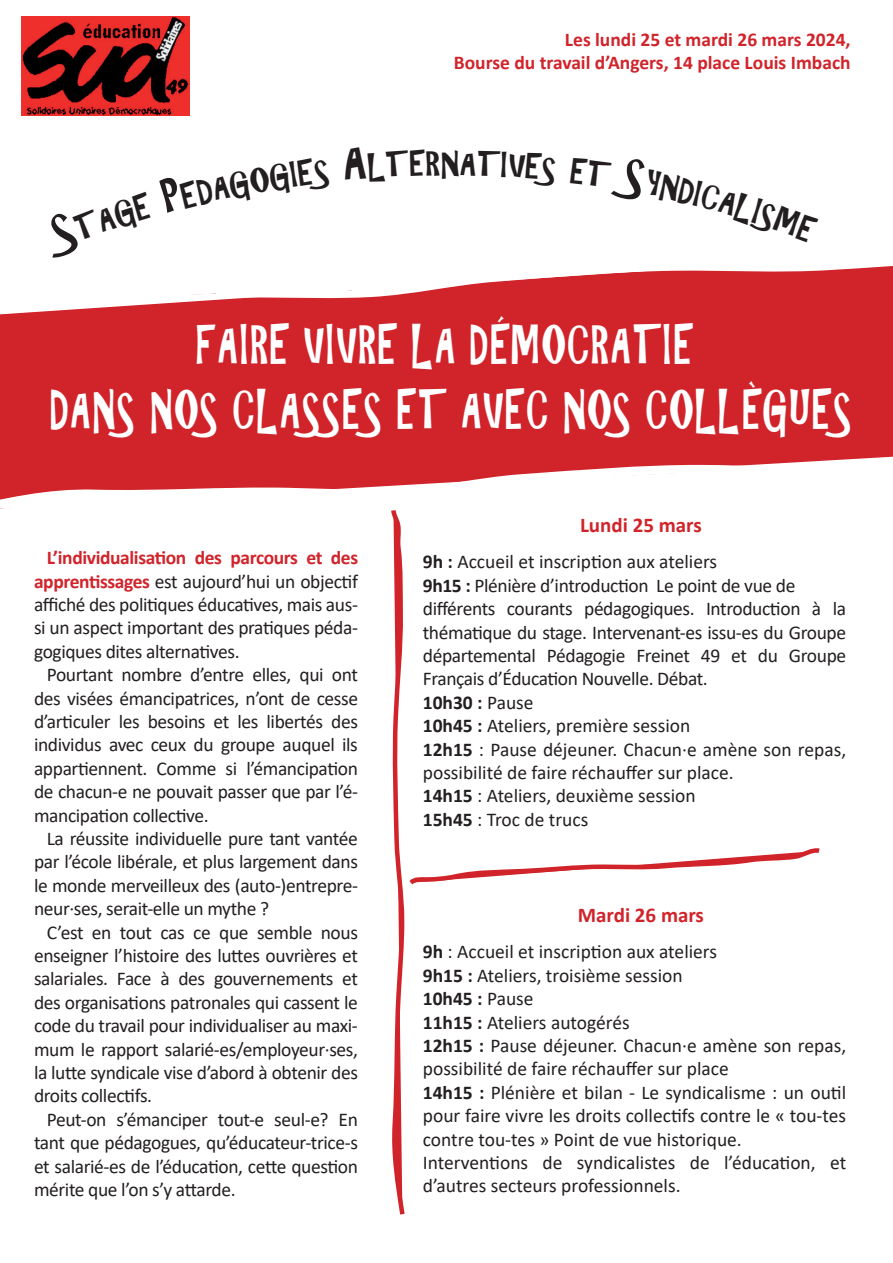
<style>
.page{position:relative;width:893px;height:1263px;background:#fff}
.page>*{position:absolute;margin:0;border:0;box-sizing:border-box;transform-origin:0 0}
.t1{font:49.5px/65.8px "ARCHRISTY";letter-spacing:.03em;color:#fff;text-align:center;scale:.79 1}
.t2{font:31.5px "ARCHRISTY";color:#231f20}
.t3{font:700 21px "Calibri";color:#d1232a}
.t4{font:19.5px/23.4px "Calibri";letter-spacing:-.015em;color:#231f20;text-align:justify}
.t5{font:700 19.5px/23.4px "Calibri";color:#d1232a;text-align:right}
.s1{font-weight:700;color:#d1232a}
.s2{font-weight:700}
</style>
<div class="page">
<div style="left:0;top:324px;width:893px;height:121px;background:#d1232a"></div>
<svg style="left:392px;top:527px;width:428px;height:688px"></svg>
<svg style="left:0;top:446px;width:893px;height:81px"></svg>
<div style="left:64px;top:492px;width:405px;height:13px;background:#fff"></div>
<svg style="left:474px;top:469px;width:132px;height:24px"></svg>
<svg style="left:0;top:266px;width:893px;height:58px;fill:#d1232a"></svg>
<svg style="left:351px;top:270px;width:132px;height:23px"></svg>
<div style="left:216px;top:284px;width:131px;height:11px;background:#fff"></div>
<img style="left:22px;top:17px;width:168px;height:99px">
<p class="t5" style="left:454px;top:27px;width:398px">Les lundi 25 et mardi 26 mars 2024,<br>Bourse du travail d’Angers, 14 place Louis Imbach</p>
<h2 class="t2" style="left:441px;top:144px;width:20px">n</h2>
<h1 class="t1" style="left:51px;top:312px;width:1017px">FAIRE VIVRE LA DÉMOCRATIE<br>DANS NOS CLASSES ET AVEC NOS COLLÈGUES</h1>
<p class="t4" style="left:34px;top:545px;width:326px;text-indent:13px"><span class="s1">L’individualisation des parcours et des apprentissages</span> est aujourd’hui un objectif affiché des politiques éducatives, mais aus&shy;si un aspect important des pratiques péda&shy;gogiques dites alternatives.</p>
<p class="t4" style="left:34px;top:662px;width:325px;text-indent:13px">Pourtant nombre d’entre elles, qui ont des visées émancipatrices, n’ont de cesse d’articuler les besoins et les libertés des individus avec ceux du groupe auquel ils appartiennent. Comme si l’émancipation de chacun-e ne pouvait passer que par l’é- mancipation collective.</p>
<p class="t4" style="left:34px;top:826px;width:325px;text-indent:13px">La réussite individuelle pure tant vantée par l’école libérale, et plus largement dans le monde merveilleux des (auto-)entrepre&shy;neur·ses, serait-elle un mythe ?</p>
<p class="t4" style="left:34px;top:920px;width:325px;text-indent:13px">C’est en tout cas ce que semble nous enseigner l’histoire des luttes ouvrières et salariales. Face à des gouvernements et des organisations patronales qui cassent le code du travail pour individualiser au maxi&shy;mum le rapport salarié-es/employeur·ses, la lutte syndicale vise d’abord à obtenir des droits collectifs.</p>
<p class="t4" style="left:34px;top:1107px;width:325px;text-indent:13px">Peut-on s’émanciper tout-e seul-e? En tant que pédagogues, qu’éducateur-trice-s et salarié-es de l’éducation, cette question mérite que l’on s’y attarde.</p>
<p class="t3" style="left:580px;top:510px;width:123px">Lundi 25 mars</p>
<p class="t4" style="left:423px;top:550px;width:425px;text-align:left"><span class="s2">9h :</span> Accueil et inscription aux ateliers<br><span class="s2">9h15 :</span> Plénière d’introduction Le point de vue de différents courants pédagogiques. Introduction à la thématique du stage. Intervenant-es issu-es du Groupe départemental Pédagogie Freinet 49 et du Groupe Français d’Éducation Nouvelle. Débat.<br><span class="s2">10h30 :</span> Pause<br><span class="s2">10h45 :</span> Ateliers, première session<br><span class="s2">12h15</span> : Pause déjeuner. Chacun·e amène son repas, possibilité de faire réchauffer sur place.<br><span class="s2">14h15</span> : Ateliers, deuxième session<br><span class="s2">15h45</span> : Troc de trucs</p>
<p class="t3" style="left:578px;top:900px;width:128px">Mardi 26 mars</p>
<p class="t4" style="left:423px;top:940px;width:425px;text-align:left"><span class="s2">9h</span> : Accueil et inscription aux ateliers<br><span class="s2">9h15 :</span> Ateliers, troisième session<br><span class="s2">10h45 :</span> Pause<br><span class="s2">11h15 :</span> Ateliers autogérés<br><span class="s2">12h15 :</span> Pause déjeuner. Chacun·e amène son repas, possibilité de faire réchauffer sur place<br><span class="s2">14h15 :</span> Plénière et bilan - Le syndicalisme : un outil pour faire vivre les droits collectifs contre le « tou-tes contre tou-tes » Point de vue historique.<br>Interventions de syndicalistes de l’éducation, et d’autres secteurs professionnels.</p>
</div>
